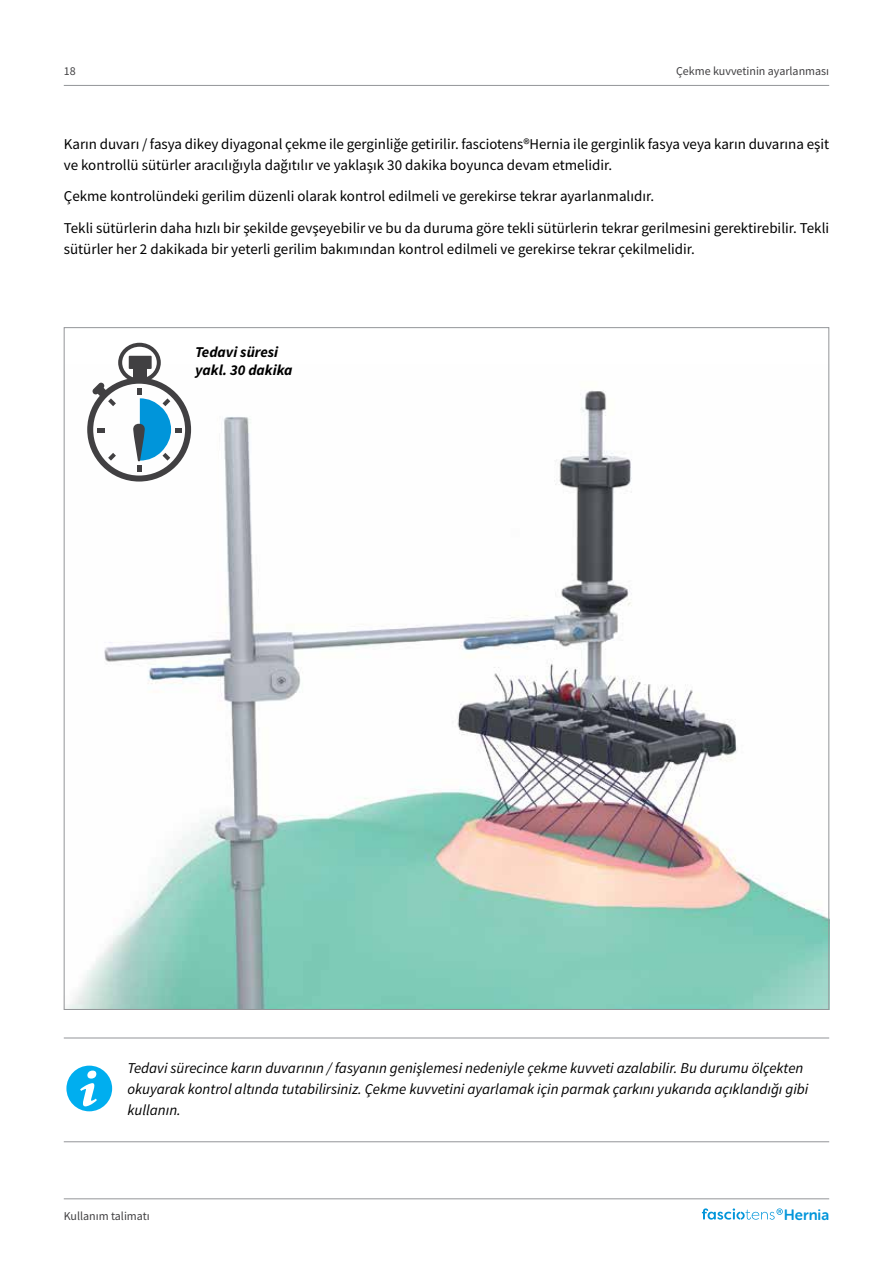
<style>
.page{position:relative;width:893px;height:1263px;background:#fff}
.page>*{position:absolute;margin:0;border:0;box-sizing:border-box;transform-origin:0 0}
.t1{font:15px/21px "Source Sans Pro";color:#000}
.t2{font:italic 15px/21px "Source Sans Pro";color:#000}
.t3{font:italic 700 15px/18px "Source Sans Pro";color:#000}
.t4{font:15px "Museo Sans Rounded 700";color:#0095da}
.t5{font:12px "Source Sans Pro";color:#414042}
</style>
<div class="page">
<hr style="left:64px;top:85px;width:765px;height:1px;background:#939598">
<hr style="left:64px;top:1198px;width:765px;height:1px;background:#939598">
<svg style="left:702px;top:1208px;width:81px;height:12px"></svg>
<img style="left:67px;top:390px;width:760px;height:618px">
<svg style="left:87px;top:343px;width:104px;height:138px"></svg>
<hr style="left:64px;top:1141px;width:765px;height:1px;background:#939598">
<hr style="left:64px;top:1038px;width:765px;height:1px;background:#939598">
<div style="left:66px;top:1065px;width:46px;height:46px;background:#00aeef;border-radius:50%"></div>
<div style="left:87px;top:1070px;width:9px;height:8px;background:#fff;border-radius:4px"></div>
<svg style="left:80px;top:1083px;width:17px;height:23px"></svg>
<p class="t5" style="left:64px;top:63px;width:13px">18</p>
<p class="t5" style="left:676px;top:63px;width:155px">Çekme kuvvetinin ayarlanması</p>
<p class="t1" style="left:64px;top:133px;width:767px">Karın duvarı / fasya dikey diyagonal çekme ile gerginliğe getirilir. fasciotens®Hernia ile gerginlik fasya veya karın duvarına eşit ve kontrollü sütürler aracılığıyla dağıtılır ve yaklaşık 30 dakika boyunca devam etmelidir.</p>
<p class="t1" style="left:64px;top:180px;width:767px;line-height:31.5px">Çekme kontrolündeki gerilim düzenli olarak kontrol edilmeli ve gerekirse tekrar ayarlanmalıdır.<br>Tekli sütürlerin daha hızlı bir şekilde gevşeyebilir ve bu da duruma göre tekli sütürlerin tekrar gerilmesini gerektirebilir. Tekli</p>
<p class="t1" style="left:64px;top:238px;width:633px">sütürler her 2 dakikada bir yeterli gerilim bakımından kontrol edilmeli ve gerekirse tekrar çekilmelidir.</p>
<p class="t3" style="left:195px;top:343px;width:99px">Tedavi süresi yakl. 30 dakika</p>
<p class="t2" style="left:128px;top:1057px;width:682px">Tedavi sürecince karın duvarının / fasyanın genişlemesi nedeniyle çekme kuvveti azalabilir. Bu durumu ölçekten okuyarak kontrol altında tutabilirsiniz. Çekme kuvvetini ayarlamak için parmak çarkını yukarıda açıklandığı gibi kullanın.</p>
<p class="t5" style="left:64px;top:1208px;width:88px">Kullanım talimatı</p>
<p class="t4" style="left:784px;top:1206px;width:47px">Hernia</p>
</div>
